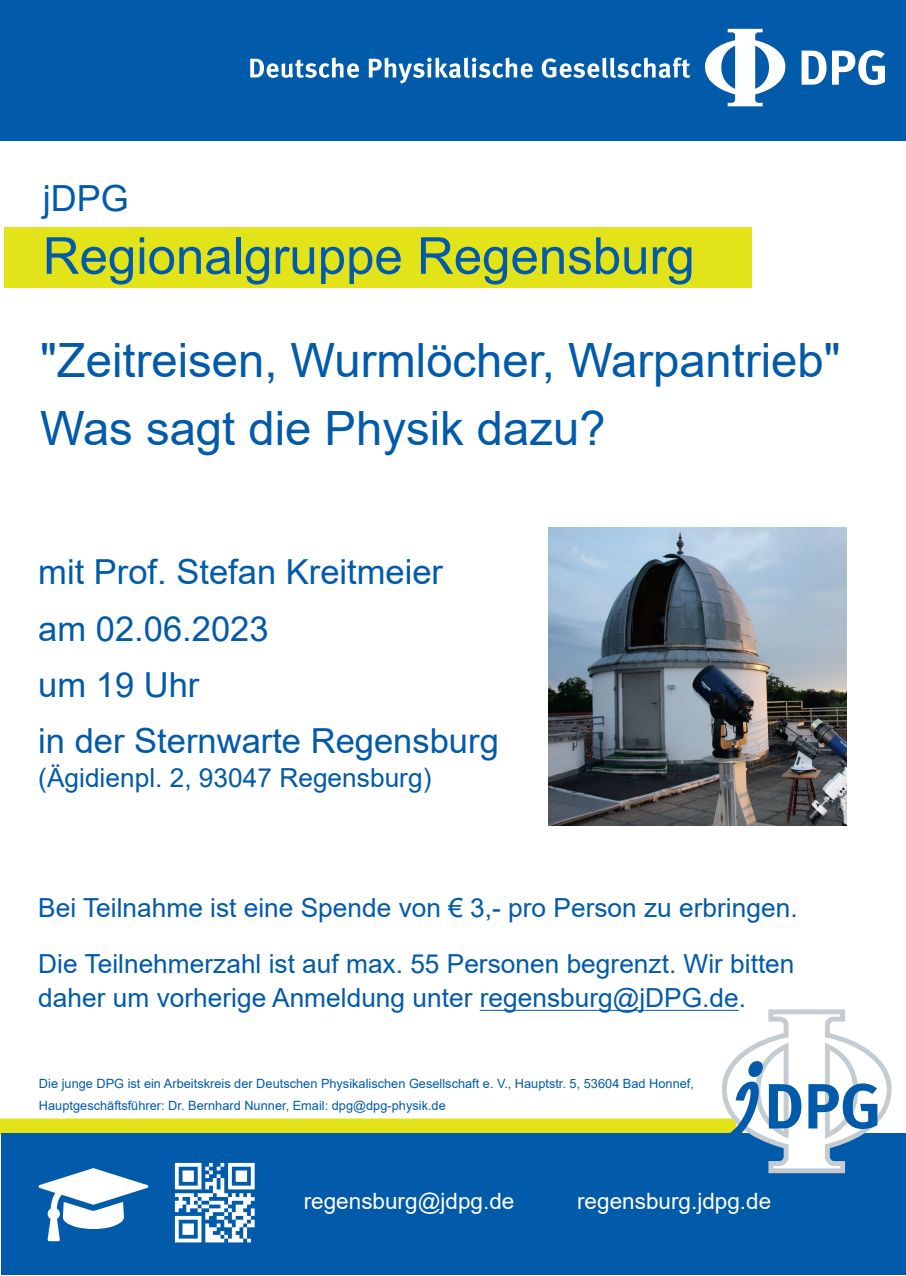
<style>
.page{position:relative;width:906px;height:1276px;background:#fff}
.page>*{position:absolute;margin:0;border:0;box-sizing:border-box;transform-origin:0 0}
.t1{font:51px "Arial";color:#015aaa}
.t2{font:47.25px/67.5px "Arial";color:#015aaa}
.t3{font:36px "Arial";color:#015aaa}
.t4{font:34.5px/56.2px "Arial";color:#015aaa}
.t5{font:26.25px/56.2px "Arial";color:#015aaa}
.t6{font:22.5px "Arial";color:#fff}
.t7{font:12.75px/22.5px "Arial";color:#015aaa}
</style>
<div class="page">
<div style="left:0;top:0;width:905px;height:140px;background:#015aaa"></div>
<div style="left:2px;top:1133px;width:904px;height:142px;background:#015aaa"></div>
<svg style="left:250px;top:57px;width:440px;height:27px"></svg>
<svg style="left:801px;top:50px;width:84px;height:35px"></svg>
<svg style="left:705px;top:29px;width:80px;height:77px"></svg>
<div style="left:5px;top:227px;width:746px;height:60px;background:#e2e318"></div>
<svg style="left:0;top:1009px;width:891px;height:233px"></svg>
<img style="left:549px;top:527px;width:297px;height:298px">
<h3 class="t3" style="left:43px;top:179px;width:88px">jDPG</h3>
<h1 class="t1" style="left:43px;top:228px;width:653px">Regionalgruppe Regensburg</h1>
<h2 class="t2" style="left:40px;top:327px;width:802px">"Zeitreisen, Wurmlöcher, Warpantrieb"<br>Was sagt die Physik dazu?</h2>
<h3 class="t4" style="left:38px;top:544px;width:462px">mit Prof. Stefan Kreitmeier am 02.06.2023<br>um 19 Uhr<br>in der Sternwarte Regensburg</h3>
<p class="t5" style="left:38px;top:750px;width:395px">(Ägidienpl. 2, 93047 Regensburg)</p>
<p class="t5" style="left:38px;top:879px;width:761px">Bei Teilnahme ist eine Spende von € 3,- pro Person zu erbringen.<br>Die Teilnehmerzahl ist auf max. 55 Personen begrenzt. Wir bitten</p>
<p class="t5" style="left:38px;top:969px;width:709px">daher um vorherige Anmeldung unter regensburg@jDPG.de.</p>
<p class="t7" style="left:39px;top:1071px;width:656px">Die junge DPG ist ein Arbeitskreis der Deutschen Physikalischen Gesellschaft e. V., Hauptstr. 5, 53604 Bad Honnef,<br>Hauptgeschäftsführer: Dr. Bernhard Nunner, Email: dpg@dpg-physik.de</p>
<p class="t6" style="left:304px;top:1188px;width:212px">regensburg@jdpg.de</p>
<p class="t6" style="left:577px;top:1189px;width:196px">regensburg.jdpg.de</p>
</div>
